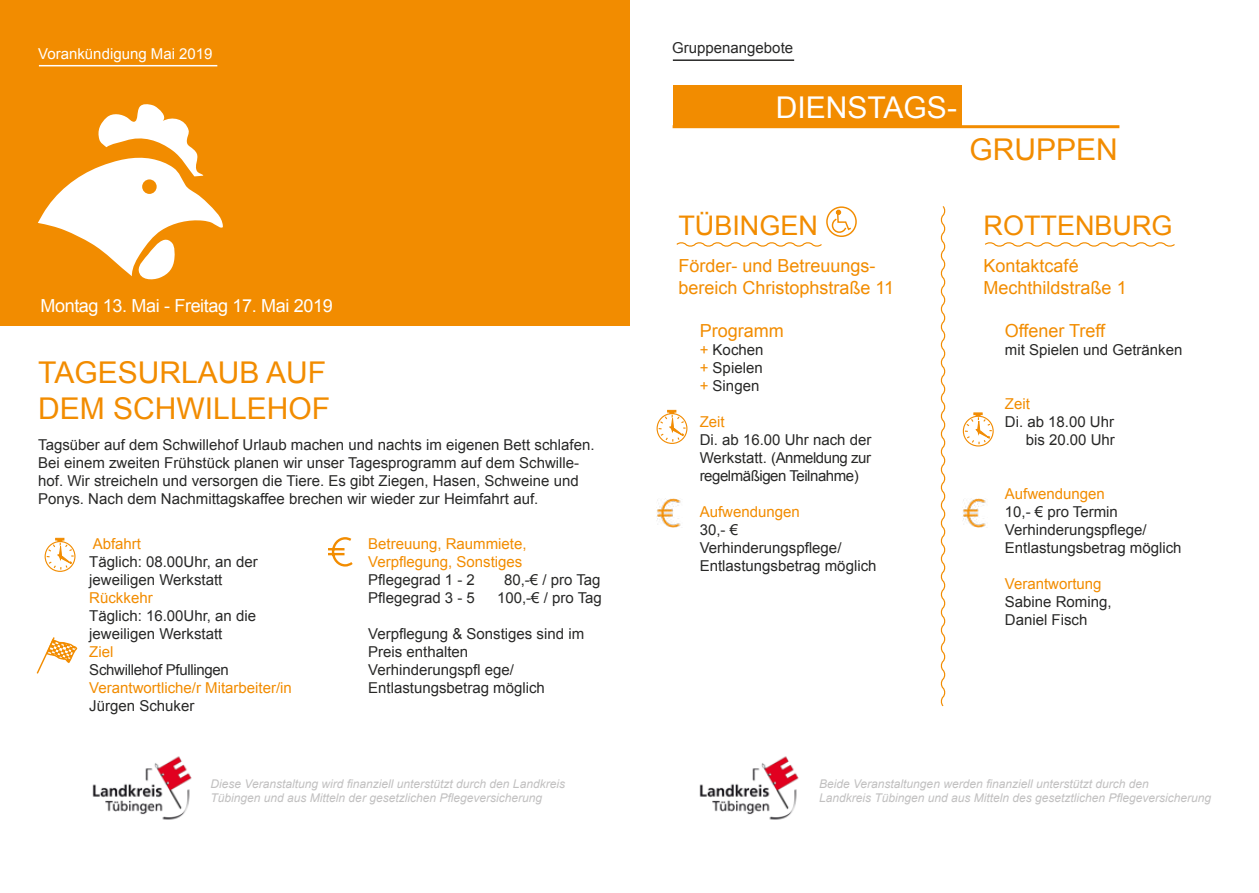
<style>
.page{position:relative;width:1259px;height:893px;background:#fff}
.page>*{position:absolute;margin:0;border:0;box-sizing:border-box;transform-origin:0 0}
.t1{font:30px/36px "Arial";color:#f28c00}
.t2{font:30px "Arial";color:#fff}
.t3{font:27px "Arial";color:#f28c00}
.t4{font:18px/21.6px "Arial";color:#f28c00}
.t5{font:18px "Arial";letter-spacing:-.02em;color:#fff}
.t6{font:15px/18px "Arial";color:#282827}
.t7{font:15px/18px "Arial";color:#f28c00}
.t8{font:15px "Arial";color:#fff}
.t9{font:15px "Arial";letter-spacing:-.02em;color:#282827}
.t10{font:italic 12px/14.4px "Arial";color:#c1c0c0}
.s1{color:#f28c00}
</style>
<div class="page">
<div style="left:0;top:0;width:629px;height:325px;background:#f28c00"></div>
<hr style="left:39px;top:65px;width:178px;height:1px;background:#fff">
<svg style="left:36px;top:637px;width:42px;height:37px"></svg>
<div style="left:45px;top:541px;width:30px;height:31px;border:1px solid #f28c00;border-radius:50%"></div>
<svg style="left:45px;top:538px;width:30px;height:33px"></svg>
<svg style="left:328px;top:537px;width:25px;height:30px"></svg>
<svg style="left:38px;top:104px;width:185px;height:176px"></svg>
<hr style="left:673px;top:59px;width:121px;height:2px;background:#282827">
<svg style="left:940px;top:206px;width:6px;height:501px"></svg>
<img style="left:657px;top:499px;width:24px;height:28px">
<img style="left:963px;top:499px;width:23px;height:28px">
<div style="left:656px;top:413px;width:31px;height:31px;border:1px solid #f28c03;border-radius:50%"></div>
<svg style="left:657px;top:410px;width:30px;height:33px"></svg>
<div style="left:962px;top:416px;width:31px;height:30px;border:1px solid #f28c03;border-radius:50%"></div>
<svg style="left:963px;top:413px;width:30px;height:32px"></svg>
<svg style="left:985px;top:242px;width:190px;height:5px"></svg>
<hr style="left:672px;top:125px;width:447px;height:3px;background:#f28c00">
<div style="left:672px;top:85px;width:289px;height:43px;background:#f28c00"></div>
<svg style="left:676px;top:206px;width:181px;height:41px"></svg>
<img style="left:92px;top:756px;width:100px;height:64px">
<img style="left:699px;top:756px;width:100px;height:64px">
<p class="t8" style="left:38px;top:44px;width:176px">Vorankündigung Mai 2019</p>
<p class="t5" style="left:40px;top:293px;width:294px">Montag 13. Mai - Freitag 17. Mai 2019</p>
<h1 class="t1" style="left:38px;top:355px;width:293px">TAGESURLAUB AUF<br>DEM SCHWILLEHOF</h1>
<p class="t6" style="left:38px;top:436px;width:558px">Tagsüber auf dem Schwillehof Urlaub machen und nachts im eigenen Bett schlafen.<br>Bei einem zweiten Frühstück planen wir unser Tagesprogramm auf dem Schwille&shy;hof. Wir streicheln und versorgen die Tiere. Es gibt Ziegen, Hasen, Schweine und Ponys. Nach dem Nachmittagskaffee brechen wir wieder zur Heimfahrt auf.</p>
<p class="t7" style="left:368px;top:535px;width:160px">Betreuung, Raummiete,<br>Verpflegung, Sonstiges</p>
<p class="t6" style="left:368px;top:571px;width:108px">Pflegegrad 1 - 2</p>
<p class="t6" style="left:504px;top:571px;width:98px">80,-€ / pro Tag</p>
<p class="t6" style="left:368px;top:589px;width:108px">Pflegegrad 3 - 5</p>
<p class="t6" style="left:497px;top:589px;width:106px">100,-€ / pro Tag</p>
<p class="t6" style="left:368px;top:625px;width:217px">Verpflegung &amp; Sonstiges sind im<br>Preis enthalten<br>Verhinderungspfl ege/<br>Entlastungsbetrag möglich</p>
<p class="t7" style="left:93px;top:535px;width:50px">Abfahrt</p>
<p class="t6" style="left:89px;top:553px;width:170px">Täglich: 08.00Uhr, an der jeweiligen Werkstatt</p>
<p class="t7" style="left:89px;top:589px;width:65px">Rückkehr</p>
<p class="t6" style="left:89px;top:607px;width:168px">Täglich: 16.00Uhr, an die jeweiligen Werkstatt</p>
<p class="t7" style="left:89px;top:643px;width:26px">Ziel</p>
<p class="t9" style="left:89px;top:660px;width:141px">Schwillehof Pfullingen</p>
<p class="t7" style="left:89px;top:679px;width:204px">Verantwortliche/r Mitarbeiter/in</p>
<p class="t6" style="left:89px;top:697px;width:107px">Jürgen Schuker</p>
<p class="t10" style="left:210px;top:776px;width:356px">Diese Veranstaltung wird finanziell unterstützt durch den Landkreis<br>Tübingen und aus Mitteln der gesetzlichen Pflegeversicherung</p>
<p class="t6" style="left:672px;top:39px;width:122px">Gruppenangebote</p>
<h1 class="t2" style="left:776px;top:88px;width:183px">DIENSTAGS-</h1>
<h1 class="t1" style="left:969px;top:132px;width:150px">GRUPPEN</h1>
<h2 class="t3" style="left:678px;top:207px;width:141px">TÜBINGEN</h2>
<p class="t4" style="left:678px;top:255px;width:217px">Förder- und Betreuungs&shy;bereich Christophstraße 11</p>
<p class="t4" style="left:699px;top:320px;width:86px">Programm</p>
<p class="t6" style="left:699px;top:341px;width:65px;text-align:justify"><span class="s1">+</span> Kochen <span class="s1">+</span> Spielen <span class="s1">+</span> Singen</p>
<p class="t7" style="left:699px;top:413px;width:27px">Zeit</p>
<p class="t6" style="left:699px;top:431px;width:173px;text-align:justify">Di. ab 16.00 Uhr nach der Werkstatt. (Anmeldung zur regelmäßigen Teilnahme)</p>
<p class="t7" style="left:699px;top:503px;width:102px">Aufwendungen</p>
<p class="t6" style="left:699px;top:521px;width:178px">30,- €<br>Verhinderungspflege/<br>Entlastungsbetrag möglich</p>
<h2 class="t3" style="left:983px;top:207px;width:190px">ROTTENBURG</h2>
<p class="t4" style="left:983px;top:255px;width:145px">Kontaktcafé<br>Mechthildstraße 1</p>
<p class="t4" style="left:1005px;top:320px;width:102px">Offener Treff</p>
<p class="t6" style="left:1005px;top:341px;width:179px">mit Spielen und Getränken</p>
<p class="t7" style="left:1005px;top:395px;width:27px">Zeit</p>
<p class="t6" style="left:1005px;top:413px;width:112px;text-align:right">Di. ab 18.00 Uhr bis 20.00 Uhr</p>
<p class="t7" style="left:1005px;top:485px;width:102px">Aufwendungen</p>
<p class="t6" style="left:1005px;top:503px;width:178px">10,- € pro Termin<br>Verhinderungspflege/<br>Entlastungsbetrag möglich</p>
<p class="t7" style="left:1005px;top:575px;width:98px">Verantwortung</p>
<p class="t6" style="left:1005px;top:593px;width:108px">Sabine Roming,<br>Daniel Fisch</p>
<p class="t10" style="left:819px;top:776px;width:394px">Beide Veranstaltungen werden finanziell unterstützt durch den<br>Landkreis Tübingen und aus Mitteln des gesetztlichen Pflegeversicherung</p>
</div>
